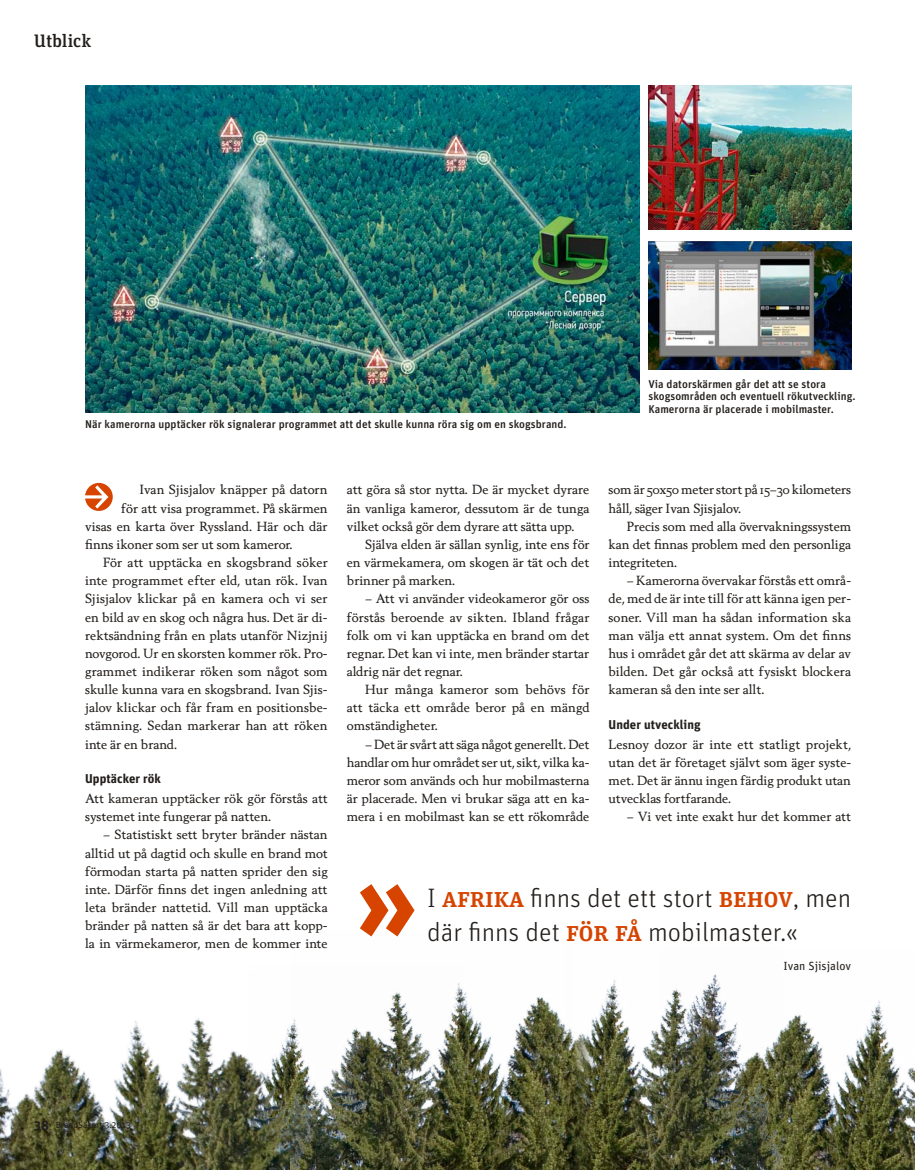
<style>
.page{position:relative;width:915px;height:1170px;background:#fff}
.page>*{position:absolute;margin:0;border:0;box-sizing:border-box;transform-origin:0 0}
.Citat_medel{font:300 26.55px/33.9px "Unit Pro";color:#221e1b}
.Mellis{font:500 18px "Unit Slab Pro";color:#221e1b}
.Bröd_in{font:12.75px/18.1px "Berling Nova Text Pro";color:#221e1b;text-align:justify}
.Bröd_ut{font:12.75px/18.1px "Berling Nova Text Pro";color:#221e1b}
.Mellis-2{font:700 12.75px "Unit Pro";letter-spacing:.005em;color:#221e1b}
.Citatbyline_medel{font:11.85px "Unit Pro";color:#221e1b}
.Bildtext{font:500 11.25px/12.8px "Unit Pro";letter-spacing:.005em;color:#221e1b}
.t1{font:9px "Unit Pro";color:#221e1b}
.s1{font-family:"Unit Slab Pro";font-weight:500;color:#d64400}
.s2{font-weight:700;font-size:13.5px}
</style>
<div class="page">
<img style="left:85px;top:86px;width:554px;height:326px">
<svg style="left:85px;top:483px;width:28px;height:28px"></svg>
<img style="left:648px;top:242px;width:202px;height:127px">
<img style="left:648px;top:85px;width:202px;height:144px">
<svg style="left:360px;top:884px;width:54px;height:46px"></svg>
<img style="left:782px;top:1000px;width:132px;height:169px">
<img style="left:595px;top:974px;width:187px;height:195px">
<img style="left:0;top:1018px;width:290px;height:151px">
<img style="left:290px;top:930px;width:305px;height:239px">
<p class="Mellis" style="left:34px;top:28px;width:59px">Utblick</p>
<p class="Bildtext" style="left:85px;top:417px;width:483px">När kamerorna upptäcker rök signalerar programmet att det skulle kunna röra sig om en skogsbrand.</p>
<p class="Bildtext" style="left:648px;top:377px;width:209px">Via datorskärmen går det att se stora skogsområden och eventuell rökutveckling.<br>Kamerorna är placerade i mobilmaster.</p>
<p class="Bröd_in" style="left:139px;top:480px;width:189px">Ivan Sjisjalov knäpper på datorn</p>
<p class="Bröd_in" style="left:121px;top:498px;width:208px">för att visa programmet. På skärmen</p>
<p class="Bröd_in" style="left:85px;top:516px;width:244px">visas en karta över Ryssland. Här och där</p>
<p class="Bröd_in" style="left:85px;top:535px;width:209px">finns ikoner som ser ut som kameror.</p>
<p class="Bröd_in" style="left:85px;top:553px;width:244px;text-indent:18px">För att upptäcka en skogsbrand söker inte programmet efter eld, utan rök. Ivan Sjisjalov klickar på en kamera och vi ser en bild av en skog och några hus. Det är di&shy;rektsändning från en plats utanför Nizjnij novgorod. Ur en skorsten kommer rök. Pro&shy;grammet indikerar röken som något som skulle kunna vara en skogsbrand. Ivan Sjis&shy;jalov klickar och får fram en positionsbe&shy;stämning. Sedan markerar han att röken inte är en brand.</p>
<p class="Mellis-2" style="left:85px;top:769px;width:77px">Upptäcker rök</p>
<p class="Bröd_ut" style="left:85px;top:789px;width:244px">Att kameran upptäcker rök gör förstås att systemet inte fungerar på natten.</p>
<p class="Bröd_in" style="left:85px;top:825px;width:244px;text-indent:18px">– Statistiskt sett bryter bränder nästan alltid ut på dagtid och skulle en brand mot förmodan starta på natten sprider den sig inte. Därför finns det ingen anledning att leta bränder nattetid. Vill man upptäcka bränder på natten så är det bara att kopp&shy;la in värmekameror, men de kommer inte</p>
<p class="Bröd_in" style="left:347px;top:480px;width:244px">att göra så stor nytta. De är mycket dyrare än vanliga kameror, dessutom är de tunga vilket också gör dem dyrare att sätta upp.</p>
<p class="Bröd_in" style="left:347px;top:535px;width:244px;text-indent:18px">Själva elden är sällan synlig, inte ens för en värmekamera, om skogen är tät och det brinner på marken.</p>
<p class="Bröd_in" style="left:347px;top:589px;width:244px;text-indent:18px">– Att vi använder videokameror gör oss förstås beroende av sikten. Ibland frågar folk om vi kan upptäcka en brand om det regnar. Det kan vi inte, men bränder startar aldrig när det regnar.</p>
<p class="Bröd_in" style="left:347px;top:680px;width:244px;text-indent:18px">Hur många kameror som behövs för att täcka ett område beror på en mängd omständigheter.</p>
<p class="Bröd_in" style="left:347px;top:734px;width:244px;text-indent:18px">– Det är svårt att säga något generellt. Det handlar om hur området ser ut, sikt, vilka ka&shy;meror som används och hur mobilmasterna är placerade. Men vi brukar säga att en ka&shy;mera i en mobilmast kan se ett rökområde</p>
<p class="Bröd_in" style="left:608px;top:480px;width:244px">som är 50x50 meter stort på 15–30 kilometers håll, säger Ivan Sjisjalov.</p>
<p class="Bröd_in" style="left:608px;top:516px;width:244px;text-indent:18px">Precis som med alla övervakningssystem kan det finnas problem med den personliga integriteten.</p>
<p class="Bröd_in" style="left:608px;top:571px;width:244px;text-indent:18px">– Kamerorna övervakar förstås ett områ&shy;de, med de är inte till för att känna igen per&shy;soner. Vill man ha sådan information ska man välja ett annat system. Om det finns hus i området går det att skärma av delar av bilden. Det går också att fysiskt blockera kameran så den inte ser allt.</p>
<p class="Mellis-2" style="left:608px;top:715px;width:94px">Under utveckling</p>
<p class="Bröd_ut" style="left:608px;top:734px;width:244px;text-align:justify">Lesnoy dozor är inte ett statligt projekt, utan det är företaget självt som äger syste&shy;met. Det är ännu ingen färdig produkt utan utvecklas fortfarande.</p>
<p class="Bröd_in" style="left:626px;top:807px;width:226px">– Vi vet inte exakt hur det kommer att</p>
<p class="Citat_medel" style="left:427px;top:880px;width:425px">I <span class="s1">Afrika</span> finns det ett stort <span class="s1">behov</span>, men där finns det <span class="s1">för få</span> mobilmaster.«</p>
<p class="Citatbyline_medel" style="left:783px;top:957px;width:69px">Ivan Sjisjalov</p>
<p class="t1" style="left:34px;top:1118px;width:98px"><span class="s2">38</span> · BrandSäkert 3.2013</p>
</div>
